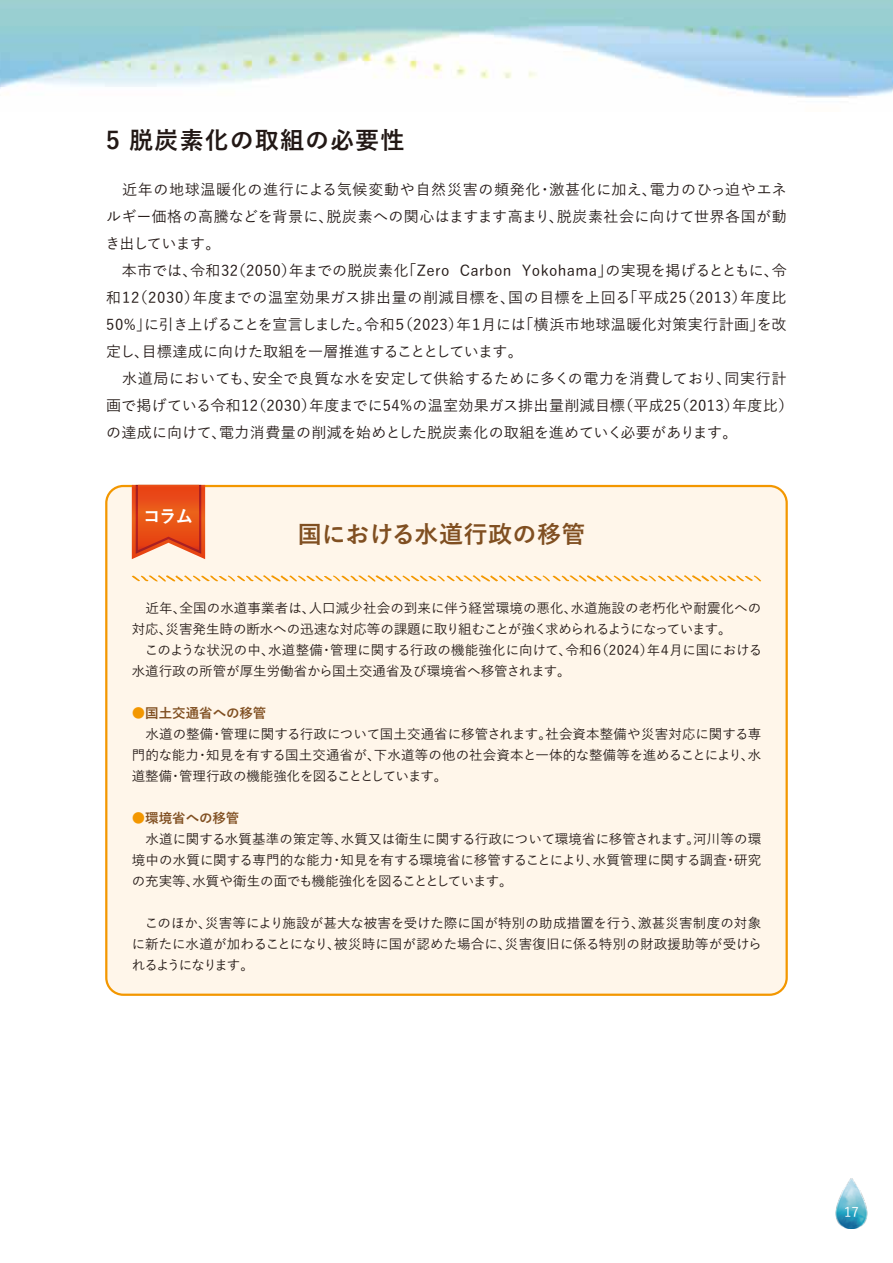
<style>
.page{position:relative;width:893px;height:1263px;background:#fff}
.page>*{position:absolute;margin:0;border:0;box-sizing:border-box;transform-origin:0 0}
.t1{font:700 24px "Yu Go";letter-spacing:.05em;color:#221815}
.t2{font:700 24px "Yu Go";letter-spacing:.015em;color:#804f21}
.t3{font:700 18px "Yu Go";color:#fff}
.t4{font:500 15px/27px "Yu Go";letter-spacing:.025em;color:#221815}
.t5{font:500 13.5px/21px "Yu Go";color:#221815}
.t6{font:500 13.5px "Yu Go";color:#fff}
.s1{color:#f39700}
.s2{font-weight:700;color:#804f21}
</style>
<div class="page">
<img style="left:0;top:0;width:893px;height:98px">
<div style="left:106px;top:486px;width:681px;height:509px;background:#fff6ea;border-radius:17px"></div>
<svg style="left:132px;top:485px;width:73px;height:74px;background:#e65d2e"></svg>
<svg style="left:132px;top:575px;width:630px;height:7px"></svg>
<img style="left:836px;top:1178px;width:31px;height:51px">
<h1 class="t1" style="left:106px;top:127px;width:300px">5 脱炭素化の取組の必要性</h1>
<p class="t4" style="left:106px;top:174px;width:689px">　近年の地球温暖化の進行による気候変動や自然災害の頻発化・激甚化に加え、電力のひっ迫やエネルギー価格の高騰などを背景に、脱炭素への関心はますます高まり、脱炭素社会に向けて世界各国が動き出しています。<br>　本市では、令和32（2050）年までの脱炭素化「Zero Carbon Yokohama」の実現を掲げるとともに、令和12（2030）年度までの温室効果ガス排出量の削減目標を、国の目標を上回る「平成25（2013）年度比50%」に引き上げることを宣言しました。令和５（2023）年１月には「横浜市地球温暖化対策実行計画」を改定し、目標達成に向けた取組を一層推進することとしています。<br>　水道局においても、安全で良質な水を安定して供給するために多くの電力を消費しており、同実行計画で掲げている令和12（2030）年度までに54%の温室効果ガス排出量削減目標（平成25（2013）年度比）の達成に向けて、電力消費量の削減を始めとした脱炭素化の取組を進めていく必要があります。</p>
<h2 class="t3" style="left:143px;top:506px;width:52px">コラム</h2>
<h1 class="t2" style="left:298px;top:521px;width:289px">国における水道行政の移管</h1>
<p class="t5" style="left:132px;top:595px;width:632px">　近年、全国の水道事業者は、人口減少社会の到来に伴う経営環境の悪化、水道施設の老朽化や耐震化への対応、災害発生時の断水への迅速な対応等の課題に取り組むことが強く求められるようになっています。<br>　このような状況の中、水道整備・管理に関する行政の機能強化に向けて、令和６（2024）年４月に国における水道行政の所管が厚生労働省から国土交通省及び環境省へ移管されます。</p>
<p class="t5" style="left:132px;top:700px;width:631px"><span class="s1">●</span><span class="s2">国土交通省への移管<br></span>　水道の整備・管理に関する行政について国土交通省に移管されます。社会資本整備や災害対応に関する専門的な能力・知見を有する国土交通省が、下水道等の他の社会資本と一体的な整備等を進めることにより、水道整備・管理行政の機能強化を図ることとしています。</p>
<p class="t5" style="left:132px;top:806px;width:631px"><span class="s1">●</span><span class="s2">環境省への移管<br></span>　水道に関する水質基準の策定等、水質又は衛生に関する行政について環境省に移管されます。河川等の環境中の水質に関する専門的な能力・知見を有する環境省に移管することにより、水質管理に関する調査・研究の充実等、水質や衛生の面でも機能強化を図ることとしています。</p>
<p class="t5" style="left:132px;top:911px;width:631px;text-align:justify">　このほか、災害等により施設が甚大な被害を受けた際に国が特別の助成措置を行う、激甚災害制度の対象に新たに水道が加わることになり、被災時に国が認めた場合に、災害復旧に係る特別の財政援助等が受けられるようになります。</p>
<p class="t6" style="left:844px;top:1199px;width:16px">17</p>
</div>
